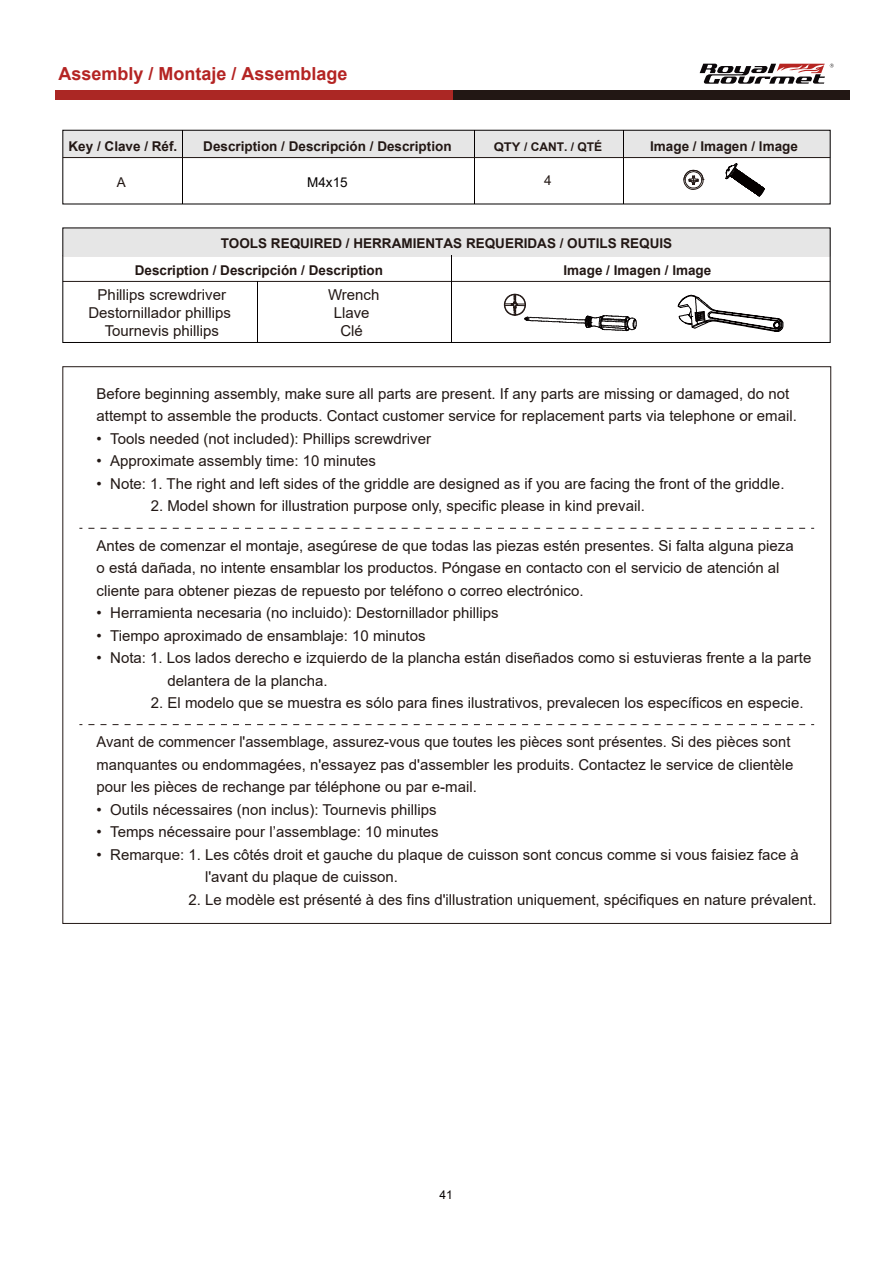
<style>
.page{position:relative;width:893px;height:1263px;background:#fff}
.page>*{position:absolute;margin:0;border:0;box-sizing:border-box;transform-origin:0 0}
.t1{font:700 18px "Arial";color:#b42423}
.t2{font:15px/22.5px "Arial";color:#221815}
.t3{font:700 13.5px/27px "Arial";color:#221714}
.t4{font:13.5px "Arial";color:#040000}
.t5{font:13.5px "Arial";color:#221714}
.t6{font:700 12px "Arial";color:#221714;scale:1.09 1}
.t7{font:12px "Arial";color:#040000}
</style>
<div class="page">
<div style="left:452px;top:90px;width:398px;height:9px;background:#221714"></div>
<div style="left:55px;top:90px;width:397px;height:9px;background:#ab2724"></div>
<svg style="left:700px;top:64px;width:134px;height:20px"></svg>
<div style="left:63px;top:130px;width:767px;height:28px;background:#e6e6e6"></div>
<hr style="left:182px;top:130px;width:1px;height:74px;background:#040000">
<hr style="left:474px;top:130px;width:1px;height:74px;background:#040000">
<hr style="left:623px;top:130px;width:1px;height:74px;background:#040000">
<div style="left:63px;top:130px;width:767px;height:74px;border:1px solid #040000"></div>
<hr style="left:63px;top:157px;width:767px;height:1px;background:#221815">
<hr style="left:63px;top:281px;width:767px;height:1px;background:#221815">
<hr style="left:63px;top:255px;width:767px;height:1px;background:#221815">
<div style="left:63px;top:228px;width:767px;height:27px;background:#e6e6e6"></div>
<div style="left:62px;top:228px;width:768px;height:115px;border:1px solid #040000"></div>
<svg style="left:88px;top:528px;width:726px;height:1px"></svg>
<svg style="left:88px;top:724px;width:726px;height:1px"></svg>
<hr style="left:452px;top:255px;width:1px;height:87px;background:#040000">
<hr style="left:257px;top:281px;width:1px;height:61px;background:#040000">
<svg style="left:677px;top:294px;width:107px;height:38px"></svg>
<svg style="left:504px;top:293px;width:133px;height:38px"></svg>
<svg style="left:683px;top:169px;width:21px;height:21px"></svg>
<svg style="left:725px;top:163px;width:40px;height:34px"></svg>
<p class="t1" style="left:59px;top:61px;width:291px">Assembly / Montaje / Assemblage</p>
<p class="t3" style="left:69px;top:133px;width:110px">Key / Clave / Réf.</p>
<p class="t3" style="left:203px;top:133px;width:250px">Description / Descripción / Description</p>
<p class="t6" style="left:494px;top:138px;width:101px">QTY / CANT. / QTÉ</p>
<p class="t3" style="left:650px;top:133px;width:149px">Image / Imagen / lmage</p>
<p class="t5" style="left:117px;top:173px;width:11px">A</p>
<p class="t4" style="left:307px;top:173px;width:42px">M4x15</p>
<p class="t5" style="left:544px;top:171px;width:9px">4</p>
<p class="t3" style="left:135px;top:230px;width:539px;text-indent:86px">TOOLS REQUIRED / HERRAMIENTAS REQUERIDAS / OUTILS REQUIS<br>Description / Descripción / Description</p>
<p class="t3" style="left:563px;top:257px;width:149px">Image / Imagen / lmage</p>
<p class="t2" style="left:88px;top:285px;width:144px;line-height:18px;text-align:center">Phillips screwdriver<br>Destornillador phillips<br>Tournevis phillips</p>
<p class="t2" style="left:328px;top:285px;width:53px;line-height:18px;text-align:center">Wrench<br>Llave<br>Clé</p>
<p class="t2" style="left:97px;top:382px;width:702px">Before beginning assembly, make sure all parts are present. If any parts are missing or damaged, do not attempt to assemble the products. Contact customer service for replacement parts via telephone or email.</p>
<p class="t2" style="left:97px;top:427px;width:336px">• Tools needed (not included): Phillips screwdriver</p>
<p class="t2" style="left:97px;top:449px;width:281px">• Approximate assembly time: 10 minutes</p>
<p class="t2" style="left:97px;top:472px;width:689px">• Note: 1. The right and left sides of the griddle are designed as if you are facing the front of the griddle.</p>
<p class="t2" style="left:151px;top:494px;width:496px">2. Model shown for illustration purpose only, specific please in kind prevail.</p>
<p class="t2" style="left:97px;top:534px;width:699px">Antes de comenzar el montaje, asegúrese de que todas las piezas estén presentes. Si falta alguna pieza o está dañada, no intente ensamblar los productos. Póngase en contacto con el servicio de atención al cliente para obtener piezas de repuesto por teléfono o correo electrónico.</p>
<p class="t2" style="left:97px;top:601px;width:404px">• Herramienta necesaria (no incluido): Destornillador phillips</p>
<p class="t2" style="left:97px;top:624px;width:330px">• Tiempo aproximado de ensamblaje: 10 minutos</p>
<p class="t2" style="left:168px;top:646px;width:645px;text-indent:-71px">• Nota: 1. Los lados derecho e izquierdo de la plancha están diseñados como si estuvieras frente a la parte delantera de la plancha.</p>
<p class="t2" style="left:151px;top:691px;width:654px">2. El modelo que se muestra es sólo para fines ilustrativos, prevalecen los específicos en especie.</p>
<p class="t2" style="left:97px;top:731px;width:698px">Avant de commencer l'assemblage, assurez-vous que toutes les pièces sont présentes. Si des pièces sont manquantes ou endommagées, n'essayez pas d'assembler les produits. Contactez le service de clientèle pour les pièces de rechange par téléphone ou par e-mail.</p>
<p class="t2" style="left:97px;top:798px;width:342px">• Outils nécessaires (non inclus): Tournevis phillips</p>
<p class="t2" style="left:97px;top:821px;width:344px">• Temps nécessaire pour l’assemblage: 10 minutes</p>
<p class="t2" style="left:205px;top:843px;width:595px;text-indent:-108px">• Remarque: 1. Les côtés droit et gauche du plaque de cuisson sont concus comme si vous faisiez face à l'avant du plaque de cuisson.</p>
<p class="t2" style="left:188px;top:888px;width:630px">2. Le modèle est présenté à des fins d'illustration uniquement, spécifiques en nature prévalent.</p>
<p class="t7" style="left:440px;top:1186px;width:15px">41</p>
</div>
